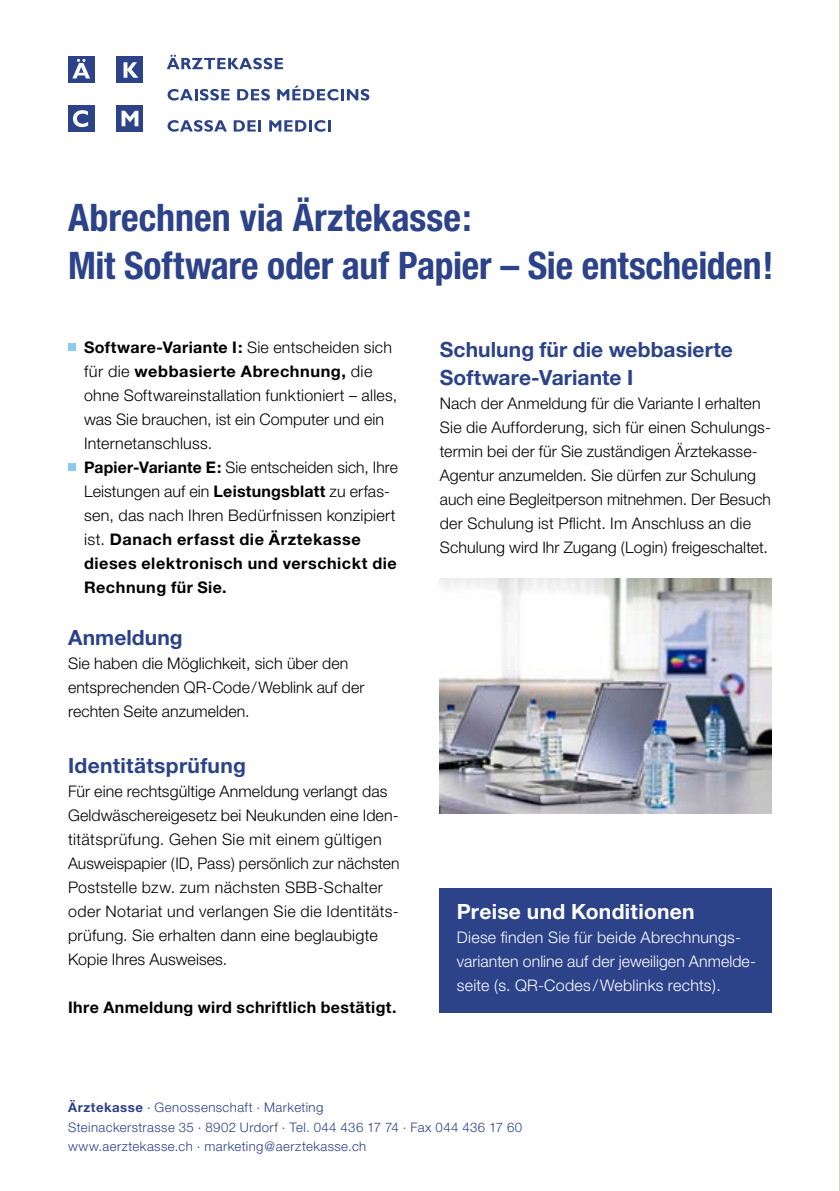
<style>
.page{position:relative;width:840px;height:1191px;background:#fff}
.page>*{position:absolute;margin:0;border:0;box-sizing:border-box;transform-origin:0 0}
.Lauftext{font:700 condensed 38px/48px "Helvetica Neue";letter-spacing:-.005em;color:#2c4289}
.Lauftext-2{font:700 21px/28px "Helvetica Neue";letter-spacing:.005em;color:#2c4289}
.Lauftext-3{font:700 21px "Helvetica Neue";letter-spacing:.01em;color:#fff}
.Lauftext-4{font:300 16px/24px "Helvetica Neue";letter-spacing:.01em;color:#000}
.Lauftext-5{font:700 16px/24px "Helvetica Neue";letter-spacing:.03em;color:#000}
.Lauftext-6{font:300 16px/24px "Helvetica Neue";letter-spacing:.01em;color:#fff}
.t1{font:300 13.2px "Helvetica Neue";letter-spacing:.03em;color:#2c4289}
.s1{font-weight:700}
.s2{font-weight:300}
</style>
<div class="page">
<div style="left:68px;top:343px;width:8px;height:8px;background:#8acceb"></div>
<div style="left:68px;top:463px;width:8px;height:8px;background:#8acceb"></div>
<svg style="left:167px;top:55px;width:116px;height:14px"></svg>
<svg style="left:167px;top:89px;width:62px;height:11px"></svg>
<svg style="left:237px;top:89px;width:33px;height:11px"></svg>
<svg style="left:277px;top:86px;width:92px;height:14px"></svg>
<svg style="left:167px;top:120px;width:60px;height:12px"></svg>
<svg style="left:233px;top:120px;width:28px;height:12px"></svg>
<svg style="left:269px;top:120px;width:62px;height:12px"></svg>
<div style="left:68px;top:105px;width:26px;height:27px;background:#2c4289"></div>
<div style="left:117px;top:105px;width:26px;height:27px;background:#2c4289"></div>
<div style="left:68px;top:57px;width:26px;height:26px;background:#2c4289"></div>
<div style="left:117px;top:57px;width:26px;height:26px;background:#2c4289"></div>
<svg style="left:123px;top:62px;width:15px;height:16px"></svg>
<svg style="left:72px;top:59px;width:18px;height:19px"></svg>
<svg style="left:73px;top:110px;width:15px;height:17px"></svg>
<svg style="left:121px;top:111px;width:17px;height:15px"></svg>
<div style="left:439px;top:888px;width:332px;height:125px;background:#2c4289"></div>
<img style="left:439px;top:578px;width:332px;height:236px">
<hr style="left:839px;top:0;width:1px;height:1191px;background:#a1a19c">
<p class="Lauftext" style="left:68px;top:193px;width:706px">Abrechnen via Ärztekasse:<br>Mit Software oder auf Papier – Sie entscheiden!</p>
<p class="Lauftext-4" style="left:84px;top:335px;width:314px"><span class="s1">Software-Variante I:</span> Sie entscheiden sich für die <span class="s1">webbasierte Abrechnung,</span> die ohne Softwareinstallation funktioniert – alles, was Sie brauchen, ist ein Computer und ein Internetanschluss.</p>
<p class="Lauftext-5" style="left:84px;top:455px;width:315px">Papier-Variante E: <span class="s2">Sie entscheiden sich, Ihre Leistungen auf ein</span> Leistungsblatt <span class="s2">zu erfas&shy;sen, das nach Ihren Bedürfnissen konzipiert ist.</span> Danach erfasst die Ärztekasse dieses elektronisch und verschickt die Rechnung für Sie.</p>
<p class="Lauftext-2" style="left:68px;top:623px;width:116px">Anmeldung</p>
<p class="Lauftext-4" style="left:68px;top:651px;width:297px">Sie haben die Möglichkeit, sich über den entsprechenden QR-Code/Weblink auf der rechten Seite anzumelden.</p>
<p class="Lauftext-2" style="left:68px;top:751px;width:179px">Identitätsprüfung</p>
<p class="Lauftext-4" style="left:68px;top:779px;width:333px">Für eine rechtsgültige Anmeldung verlangt das Geldwäschereigesetz bei Neukunden eine Iden&shy;titätsprüfung. Gehen Sie mit einem gültigen Ausweispapier (ID, Pass) persönlich zur nächsten Poststelle bzw. zum nächsten SBB-Schalter oder Notariat und verlangen Sie die Identitäts&shy;prüfung. Sie erhalten dann eine beglaubigte Kopie Ihres Ausweises.</p>
<p class="Lauftext-5" style="left:68px;top:995px;width:330px">Ihre Anmeldung wird schriftlich bestätigt.</p>
<p class="Lauftext-2" style="left:439px;top:334px;width:294px">Schulung für die webbasierte<br>Software-Variante I</p>
<p class="Lauftext-4" style="left:439px;top:390px;width:332px">Nach der Anmeldung für die Variante I erhalten Sie die Aufforderung, sich für einen Schulungs&shy;termin bei der für Sie zuständigen Ärztekasse-Agentur anzumelden. Sie dürfen zur Schulung auch eine Begleitperson mitnehmen. Der Besuch der Schulung ist Pflicht. Im Anschluss an die Schulung wird Ihr Zugang (Login) freigeschaltet.</p>
<p class="Lauftext-3" style="left:456px;top:899px;width:239px">Preise und Konditionen</p>
<p class="Lauftext-6" style="left:456px;top:925px;width:300px">Diese finden Sie für beide Abrechnungs&shy;varianten online auf der jeweiligen Anmelde&shy;seite (s. QR-Codes /Weblinks rechts).</p>
<p class="t1" style="left:68px;top:1099px;width:256px"><span class="s1">Ärztekasse</span> . Genossenschaft . Marketing</p>
<p class="t1" style="left:68px;top:1119px;width:455px">Steinackerstrasse 35 . 8902 Urdorf . Tel. 044 436 17 74 . Fax 044 436 17 60</p>
<p class="t1" style="left:68px;top:1138px;width:299px">www.aerztekasse.ch . marketing@aerztekasse.ch</p>
</div>
